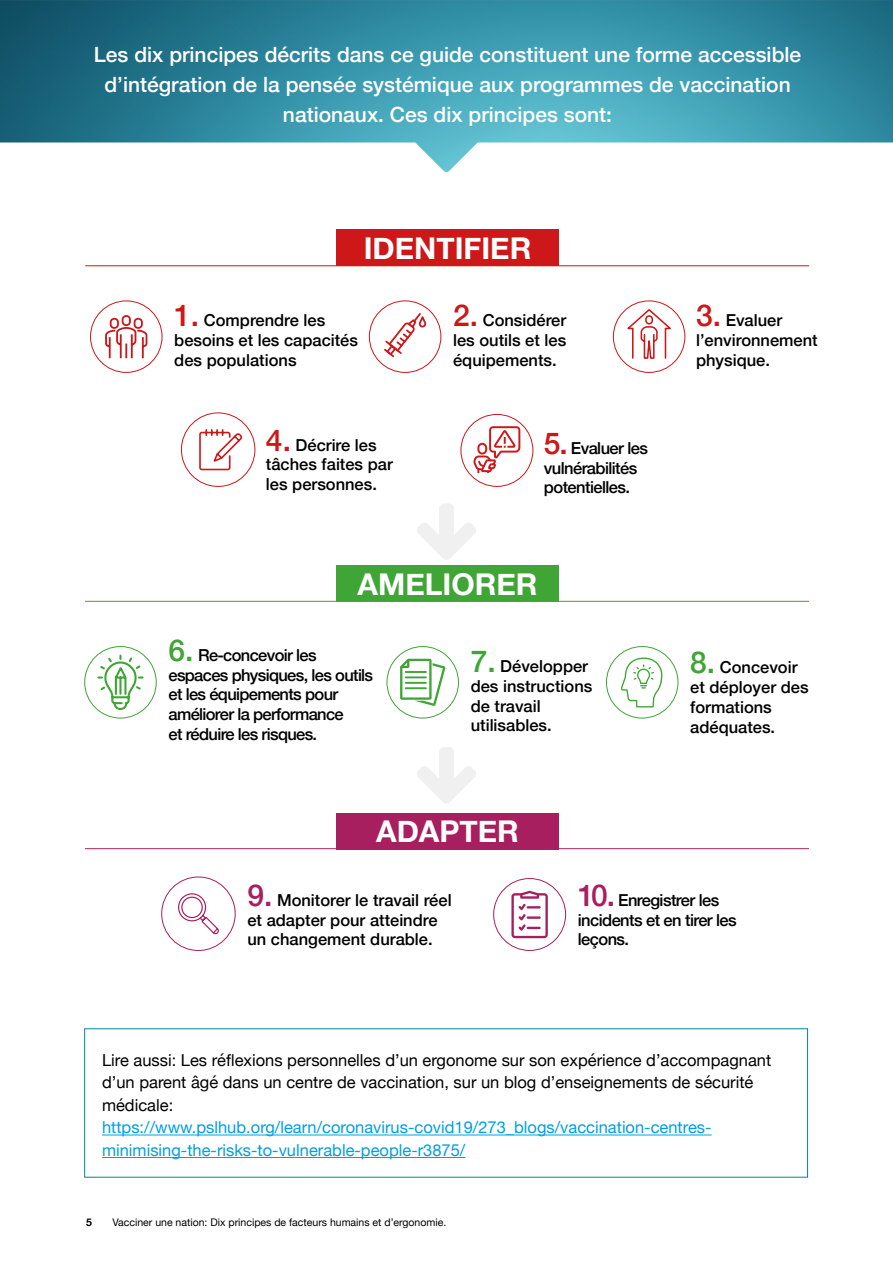
<style>
.page{position:relative;width:893px;height:1263px;background:#fff}
.page>*{position:absolute;margin:0;border:0;box-sizing:border-box;transform-origin:0 0}
.t1{font:700 30px "Helvetica Neue";color:#fff}
.t2{font:500 21px/30px "Helvetica Neue";color:#fff;text-align:center}
.t3{font:500 16.5px/19.8px "Helvetica Neue";color:#000}
.t4{font:16.5px/22.5px "Helvetica Neue";color:#000}
.t5{font:16.5px/22.5px "Helvetica Neue";color:#009fe3}
.t6{font:500 16.5px/19.8px "Helvetica Neue";letter-spacing:-.04em;color:#000}
.t7{font:500 16.5px/19.8px "Helvetica Neue";letter-spacing:-.035em;color:#000}
.t8{font:10.5px "Helvetica Neue";color:#000}
.t9{font:700 10.5px "Helvetica Neue";color:#000}
.s1{font-size:30px;color:#cd1719}
.s2{font-size:30px;color:#3fa535}
.s3{font-size:30px;color:#a71f5e}
</style>
<div class="page">
<svg style="left:417px;top:504px;width:59px;height:56px"></svg>
<svg style="left:511px;top:891px;width:37px;height:47px"></svg>
<div style="left:493px;top:878px;width:73px;height:73px;border:1px solid #a71f5e;border-radius:50%"></div>
<img style="left:0;top:0;width:893px;height:172px">
<svg style="left:105px;top:315px;width:43px;height:44px"></svg>
<div style="left:90px;top:300px;width:72px;height:73px;border:1px solid #cd1719;border-radius:50%"></div>
<svg style="left:384px;top:313px;width:42px;height:44px"></svg>
<div style="left:369px;top:300px;width:72px;height:73px;border:1px solid #cd1719;border-radius:50%"></div>
<svg style="left:624px;top:308px;width:50px;height:51px"></svg>
<div style="left:613px;top:300px;width:72px;height:73px;border:1px solid #cd1719;border-radius:50%"></div>
<svg style="left:199px;top:429px;width:43px;height:42px"></svg>
<div style="left:181px;top:412px;width:74px;height:75px;border:1px solid #cd1719;border-radius:50%"></div>
<svg style="left:472px;top:425px;width:49px;height:49px"></svg>
<div style="left:460px;top:414px;width:73px;height:73px;border:1px solid #cd1719;border-radius:50%"></div>
<svg style="left:96px;top:654px;width:49px;height:57px"></svg>
<div style="left:84px;top:646px;width:73px;height:72px;border:1px solid #3fa535;border-radius:50%"></div>
<svg style="left:400px;top:659px;width:45px;height:47px"></svg>
<hr style="left:405px;top:687px;width:22px;height:2px;background:#3fa535">
<div style="left:386px;top:646px;width:73px;height:72px;border:1px solid #3fa535;border-radius:50%"></div>
<svg style="left:621px;top:657px;width:41px;height:50px"></svg>
<div style="left:606px;top:646px;width:72px;height:72px;border:1px solid #3fa535;border-radius:50%"></div>
<svg style="left:178px;top:893px;width:41px;height:41px"></svg>
<div style="left:161px;top:876px;width:75px;height:75px;border:1px solid #a71f5e;border-radius:50%"></div>
<div style="left:336px;top:230px;width:223px;height:36px;background:#cd1719"></div>
<hr style="left:102px;top:1134px;width:609px;height:1px;background:#009fe3">
<hr style="left:102px;top:1157px;width:363px;height:1px;background:#009fe3">
<hr style="left:85px;top:848px;width:724px;height:1px;background:#a71f5e">
<hr style="left:85px;top:601px;width:724px;height:1px;background:#3fa535">
<hr style="left:85px;top:265px;width:724px;height:1px;background:#cd1719">
<svg style="left:417px;top:747px;width:59px;height:56px"></svg>
<div style="left:336px;top:565px;width:223px;height:37px;background:#3fa535"></div>
<div style="left:336px;top:813px;width:223px;height:36px;background:#a71f5e"></div>
<p class="t2" style="left:94px;top:38px;width:709px">Les dix principes décrits dans ce guide constituent une forme accessible d’intégration de la pensée systémique aux programmes de vaccination nationaux. Ces dix principes sont:</p>
<h1 class="t1" style="left:364px;top:225px;width:169px">IDENTIFIER</h1>
<p class="t3" style="left:174px;top:309px;width:185px"><span class="s1">1.</span> Comprendre les besoins et les capacités des populations</p>
<p class="t3" style="left:453px;top:309px;width:115px;text-align:justify"><span class="s1">2.</span> Considérer les outils et les équipements.</p>
<p class="t3" style="left:696px;top:309px;width:123px"><span class="s1">3.</span> Evaluer l’environnement physique.</p>
<p class="t3" style="left:266px;top:434px;width:128px"><span class="s1">4.</span> Décrire les tâches faites par les personnes.</p>
<p class="t7" style="left:544px;top:437px;width:106px"><span class="s1">5.</span> Evaluer les vulnérabilités potentielles.</p>
<h1 class="t1" style="left:358px;top:560px;width:181px">AMELIORER</h1>
<p class="t6" style="left:168px;top:644px;width:206px"><span class="s2">6.</span> Re-concevoir les espaces physiques, les outils et les équipements pour améliorer la performance<br>et réduire les risques.</p>
<p class="t3" style="left:471px;top:655px;width:123px"><span class="s2">7.</span> Développer des instructions de travail utilisables.</p>
<p class="t3" style="left:690px;top:656px;width:120px"><span class="s2">8.</span> Concevoir et déployer des formations adéquates.</p>
<h1 class="t1" style="left:376px;top:808px;width:144px">ADAPTER</h1>
<p class="t3" style="left:247px;top:889px;width:206px"><span class="s3">9.</span> Monitorer le travail réel et adapter pour atteindre un changement durable.</p>
<p class="t7" style="left:578px;top:889px;width:160px"><span class="s3">10.</span> Enregistrer les incidents et en tirer les leçons.</p>
<p class="t4" style="left:102px;top:1050px;width:671px">Lire aussi: Les réflexions personnelles d’un ergonome sur son expérience d’accompagnant d’un parent âgé dans un centre de vaccination, sur un blog d’enseignements de sécurité médicale:</p>
<p class="t5" style="left:102px;top:1117px;width:611px">https://www.pslhub.org/learn/coronavirus-covid19/273_blogs/vaccination-centres&shy;minimising-the-risks-to-vulnerable-people-r3875/</p>
<p class="t9" style="left:86px;top:1214px;width:7px">5</p>
<p class="t8" style="left:112px;top:1215px;width:335px">Vacciner une nation: Dix principes de facteurs humains et d’ergonomie.</p>
</div>
